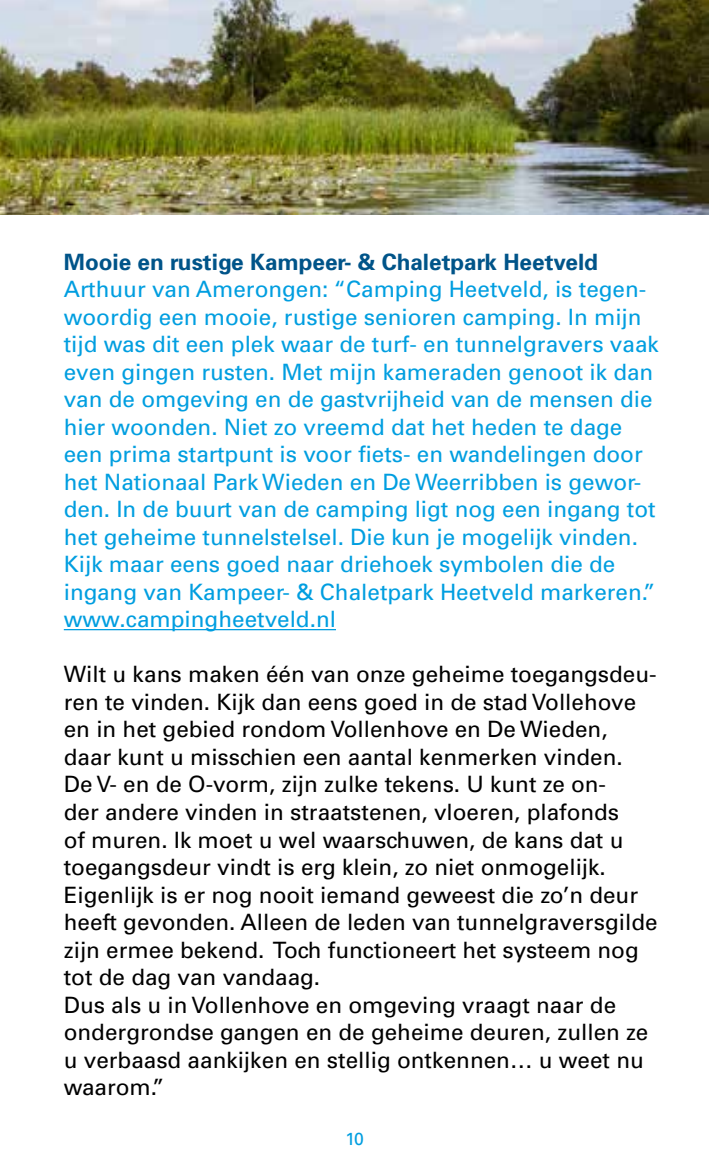
<style>
.page{position:relative;width:709px;height:1170px;background:#fff}
.page>*{position:absolute;margin:0;border:0;box-sizing:border-box;transform-origin:0 0}
.t1{font:22.5px/27.5px "Univers";color:#000}
.t2{font:22.5px/27.5px "Univers";color:#009ee0}
.t3{font:700 22.5px "Univers";color:#005489}
.t4{font:17.5px "Univers";color:#009ee0}
</style>
<div class="page">
<hr style="left:64px;top:629px;width:272px;height:1px;background:#009ee0">
<img style="left:0;top:0;width:709px;height:215px">
<p class="t3" style="left:64px;top:247px;width:535px">Mooie en rustige Kampeer- &amp; Chaletpark Heetveld</p>
<p class="t2" style="left:64px;top:275px;width:596px">Arthuur van Amerongen: “Camping Heetveld, is tegen&shy;woordig een mooie, rustige senioren camping. In mijn tijd was dit een plek waar de turf- en tunnelgravers vaak even gingen rusten. Met mijn kameraden genoot ik dan van de omgeving en de gastvrijheid van de mensen die hier woonden. Niet zo vreemd dat het heden te dage een prima startpunt is voor fiets- en wandelingen door het Nationaal Park Wieden en De Weerribben is gewor&shy;den. In de buurt van de camping ligt nog een ingang tot het geheime tunnelstelsel. Die kun je mogelijk vinden.<br>Kijk maar eens goed naar driehoek symbolen die de ingang van Kampeer- &amp; Chaletpark Heetveld markeren.” www.campingheetveld.nl</p>
<p class="t1" style="left:64px;top:660px;width:595px">Wilt u kans maken één van onze geheime toegangsdeu&shy;ren te vinden. Kijk dan eens goed in de stad Vollehove en in het gebied rondom Vollenhove en De Wieden, daar kunt u misschien een aantal kenmerken vinden.<br>De V- en de O-vorm, zijn zulke tekens. U kunt ze on-<br>der andere vinden in straatstenen, vloeren, plafonds<br>of muren. Ik moet u wel waarschuwen, de kans dat u toegangsdeur vindt is erg klein, zo niet onmogelijk.<br>Eigenlijk is er nog nooit iemand geweest die zo’n deur heeft gevonden. Alleen de leden van tunnelgraversgilde zijn ermee bekend. Toch functioneert het systeem nog tot de dag van vandaag.<br>Dus als u in Vollenhove en omgeving vraagt naar de ondergrondse gangen en de geheime deuren, zullen ze u verbaasd aankijken en stellig ontkennen… u weet nu waarom.”</p>
<p class="t4" style="left:345px;top:1128px;width:20px">10</p>
</div>
